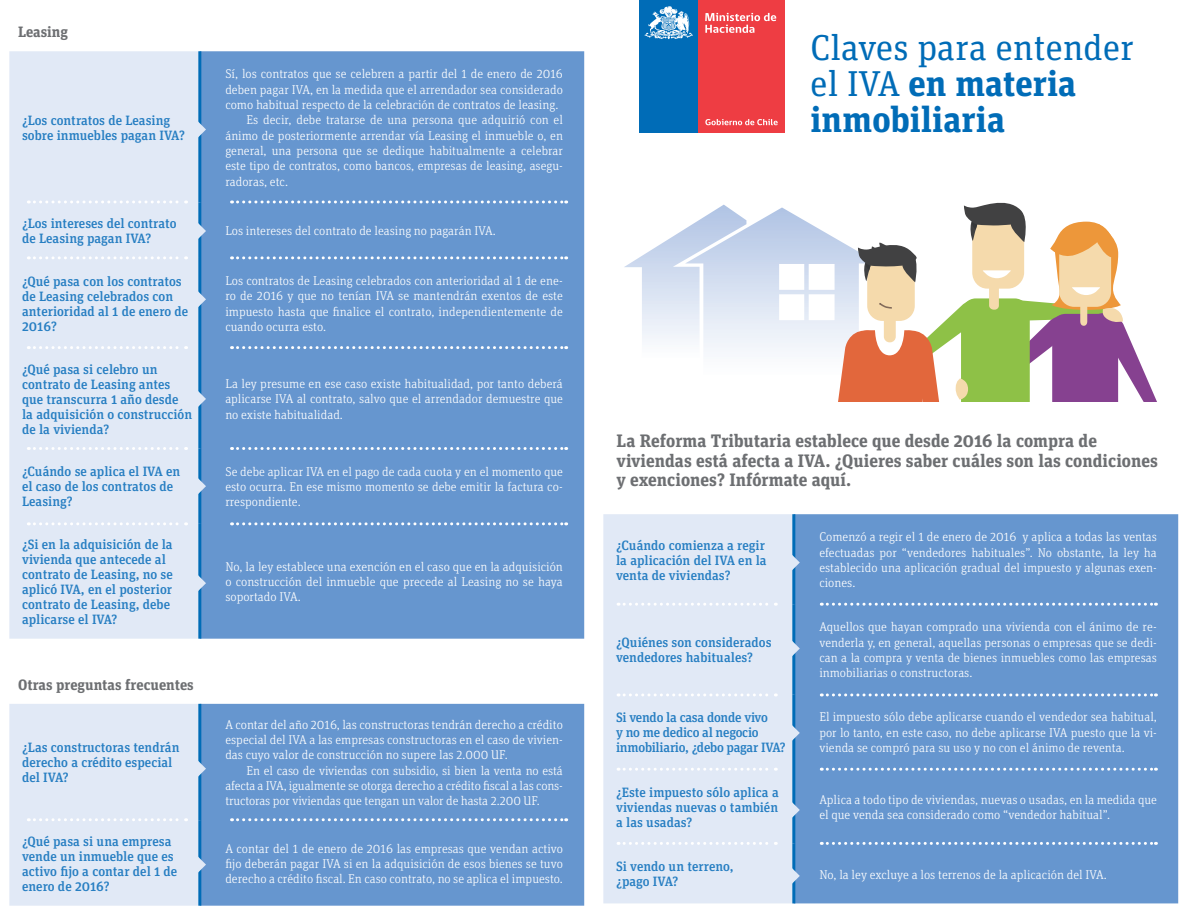
<style>
.page{position:relative;width:1188px;height:918px;background:#fff}
.page>*{position:absolute;margin:0;border:0;box-sizing:border-box;transform-origin:0 0}
.t1{font:36px/36px "Unit Slab Pro";color:#006cb7}
.t2{font:700 18px/19.5px "Unit Slab Pro";color:#6d6f72}
.t3{font:700 15px "Unit Slab Pro";letter-spacing:-.005em;color:#6d6f72}
.t4{font:500 13.5px/15px "Unit Slab Pro";color:#267ec2}
.t5{font:500 13.5px/15px "Unit Slab Pro";letter-spacing:-.02em;color:#267ec2}
.t6{font:300 12.75px/15.3px "Unit Slab Pro";color:#fff;text-align:justify}
.s1{font-weight:700}
</style>
<div class="page">
<div style="left:206px;top:704px;width:378px;height:202px;background:#6696cf"></div>
<div style="left:639px;top:0;width:60px;height:132px;background:#006cb7"></div>
<div style="left:699px;top:0;width:86px;height:132px;background:#ee3d43"></div>
<svg style="left:645px;top:6px;width:48px;height:33px"></svg>
<svg style="left:705px;top:13px;width:71px;height:20px"></svg>
<svg style="left:705px;top:119px;width:73px;height:6px"></svg>
<div style="left:603px;top:514px;width:189px;height:389px;background:#e1e9f6"></div>
<div style="left:795px;top:514px;width:383px;height:389px;background:#6696cf"></div>
<hr style="left:792px;top:514px;width:3px;height:90px;background:#006cb7">
<hr style="left:792px;top:604px;width:3px;height:90px;background:#006cb7">
<hr style="left:792px;top:694px;width:3px;height:75px;background:#006cb7">
<hr style="left:792px;top:769px;width:3px;height:75px;background:#006cb7">
<hr style="left:792px;top:844px;width:3px;height:59px;background:#006cb7">
<svg style="left:618px;top:603px;width:158px;height:3px"></svg>
<svg style="left:821px;top:603px;width:335px;height:3px"></svg>
<svg style="left:618px;top:693px;width:158px;height:3px"></svg>
<svg style="left:821px;top:693px;width:335px;height:3px"></svg>
<svg style="left:618px;top:768px;width:158px;height:3px"></svg>
<svg style="left:821px;top:768px;width:335px;height:3px"></svg>
<svg style="left:618px;top:842px;width:158px;height:3px"></svg>
<svg style="left:821px;top:842px;width:335px;height:3px"></svg>
<div style="left:9px;top:51px;width:189px;height:588px;background:#e1e9f6"></div>
<div style="left:201px;top:51px;width:383px;height:588px;background:#6696cf"></div>
<hr style="left:198px;top:51px;width:3px;height:152px;background:#006cb7">
<hr style="left:198px;top:203px;width:3px;height:55px;background:#006cb7">
<hr style="left:198px;top:258px;width:3px;height:90px;background:#006cb7">
<hr style="left:198px;top:348px;width:3px;height:100px;background:#006cb7">
<hr style="left:198px;top:448px;width:3px;height:75px;background:#006cb7">
<hr style="left:198px;top:523px;width:3px;height:116px;background:#006cb7">
<svg style="left:28px;top:200px;width:159px;height:3px"></svg>
<svg style="left:232px;top:200px;width:335px;height:3px"></svg>
<svg style="left:28px;top:346px;width:159px;height:3px"></svg>
<svg style="left:232px;top:346px;width:335px;height:3px"></svg>
<svg style="left:28px;top:522px;width:159px;height:3px"></svg>
<svg style="left:232px;top:522px;width:335px;height:3px"></svg>
<svg style="left:232px;top:818px;width:335px;height:3px"></svg>
<svg style="left:28px;top:447px;width:159px;height:3px"></svg>
<svg style="left:232px;top:447px;width:335px;height:3px"></svg>
<svg style="left:28px;top:256px;width:159px;height:3px"></svg>
<svg style="left:232px;top:256px;width:335px;height:3px"></svg>
<svg style="left:189px;top:121px;width:17px;height:17px"></svg>
<svg style="left:189px;top:223px;width:17px;height:16px"></svg>
<svg style="left:189px;top:291px;width:17px;height:17px"></svg>
<svg style="left:189px;top:391px;width:17px;height:16px"></svg>
<svg style="left:189px;top:478px;width:17px;height:16px"></svg>
<svg style="left:189px;top:575px;width:17px;height:16px"></svg>
<svg style="left:624px;top:202px;width:549px;height:375px"></svg>
<svg style="left:783px;top:640px;width:17px;height:17px"></svg>
<svg style="left:783px;top:725px;width:17px;height:16px"></svg>
<svg style="left:783px;top:802px;width:17px;height:16px"></svg>
<svg style="left:783px;top:868px;width:17px;height:16px"></svg>
<div style="left:9px;top:704px;width:197px;height:202px;background:#e1e9f6"></div>
<p class="t3" style="left:18px;top:20px;width:52px">Leasing</p>
<p class="t4" style="left:22px;top:112px;width:164px">¿Los contratos de Leasing sobre inmuebles pagan IVA?</p>
<p class="t4" style="left:22px;top:215px;width:156px">¿Los intereses del contrato</p>
<p class="t4" style="left:22px;top:230px;width:131px">de Leasing pagan IVA?</p>
<p class="t6" style="left:225px;top:66px;width:339px">Sí, los contratos que se celebren a partir del 1 de enero de 2016 deben pagar IVA, en la medida que el arrendador sea considerado como habitual respecto de la celebración de contratos de leasing.</p>
<p class="t6" style="left:225px;top:112px;width:339px;text-indent:21px">Es decir, debe tratarse de una persona que adquirió con el ánimo de posteriormente arrendar vía Leasing el inmueble o, en general, una persona que se dedique habitualmente a celebrar este tipo de contratos, como bancos, empresas de leasing, asegu&shy;radoras, etc.</p>
<p class="t6" style="left:225px;top:223px;width:272px">Los intereses del contrato de leasing no pagarán IVA.</p>
<p class="t4" style="left:22px;top:273px;width:168px">¿Qué pasa con los contratos de Leasing celebrados con anterioridad al 1 de enero de<br>2016?</p>
<p class="t6" style="left:225px;top:273px;width:339px">Los contratos de Leasing celebrados con anterioridad al 1 de ene&shy;ro de 2016 y que no tenían IVA se mantendrán exentos de este impuesto hasta que finalice el contrato, independientemente de cuando ocurra esto.</p>
<p class="t4" style="left:22px;top:361px;width:172px">¿Qué pasa si celebro un contrato de Leasing antes que transcurra 1 año desde la adquisición o construcción de la vivienda?</p>
<p class="t6" style="left:225px;top:376px;width:339px">La ley presume en ese caso existe habitualidad, por tanto deberá aplicarse IVA al contrato, salvo que el arrendador demuestre que no existe habitualidad.</p>
<p class="t4" style="left:22px;top:463px;width:160px">¿Cuándo se aplica el IVA en el caso de los contratos de<br>Leasing?</p>
<p class="t6" style="left:225px;top:463px;width:339px">Se debe aplicar IVA en el pago de cada cuota y en el momento que esto ocurra. En ese mismo momento se debe emitir la factura co&shy;rrespondiente.</p>
<p class="t4" style="left:22px;top:536px;width:152px">¿Si en la adquisición de la vivienda que antecede al contrato de Leasing, no se aplicó IVA, en el posterior contrato de Leasing, debe aplicarse el IVA?</p>
<p class="t6" style="left:225px;top:558px;width:339px">No, la ley establece una exención en el caso que en la adquisición o construcción del inmueble que precede al Leasing no se haya soportado IVA.</p>
<p class="t3" style="left:18px;top:674px;width:177px">Otras preguntas frecuentes</p>
<p class="t4" style="left:22px;top:740px;width:159px">¿Las constructoras tendrán derecho a crédito especial del IVA?</p>
<p class="t6" style="left:225px;top:716px;width:339px">A contar del año 2016, las constructoras tendrán derecho a crédito especial del IVA a las empresas constructoras en el caso de vivien&shy;das cuyo valor de construcción no supere las 2.000 UF.</p>
<p class="t6" style="left:225px;top:762px;width:339px;text-indent:21px">En el caso de viviendas con subsidio, si bien la venta no está afecta a IVA, igualmente se otorga derecho a crédito fiscal a las cons&shy;tructoras por viviendas que tengan un valor de hasta 2.200 UF.</p>
<p class="t4" style="left:22px;top:833px;width:157px">¿Qué pasa si una empresa vende un inmueble que es activo fijo a contar del 1 de enero de 2016?</p>
<p class="t6" style="left:225px;top:840px;width:339px">A contar del 1 de enero de 2016 las empresas que vendan activo fijo deberán pagar IVA si en la adquisición de esos bienes se tuvo derecho a crédito fiscal. En caso contrato, no se aplica el impuesto.</p>
<p class="t1" style="left:811px;top:29px;width:325px">Claves para entender el IVA <span class="s1">en materia inmobiliaria</span></p>
<p class="t2" style="left:617px;top:430px;width:543px">La Reforma Tributaria establece que desde 2016 la compra de viviendas está afecta a IVA. ¿Quieres saber cuáles son las condiciones y exenciones? Infórmate aquí.</p>
<p class="t4" style="left:616px;top:537px;width:152px">¿Cuándo comienza a regir la aplicación del IVA en la venta de viviendas?</p>
<p class="t6" style="left:819px;top:529px;width:339px">Comenzó a regir el 1 de enero de 2016 y aplica a todas las ventas efectuadas por “vendedores habituales”. No obstante, la ley ha establecido una aplicación gradual del impuesto y algunas exen&shy;ciones.</p>
<p class="t4" style="left:616px;top:634px;width:157px">¿Quiénes son considerados vendedores habituales?</p>
<p class="t6" style="left:819px;top:619px;width:339px">Aquellos que hayan comprado una vivienda con el ánimo de re&shy;venderla y, en general, aquellas personas o empresas que se dedi&shy;can a la compra y venta de bienes inmuebles como las empresas inmobiliarias o constructoras.</p>
<p class="t5" style="left:616px;top:709px;width:171px">Si vendo la casa donde vivo<br>y no me dedico al negocio inmobiliario, ¿debo pagar IVA?</p>
<p class="t6" style="left:819px;top:709px;width:339px">El impuesto sólo debe aplicarse cuando el vendedor sea habitual, por lo tanto, en este caso, no debe aplicarse IVA puesto que la vi&shy;vienda se compró para su uso y no con el ánimo de reventa.</p>
<p class="t4" style="left:616px;top:784px;width:164px;text-align:justify">¿Este impuesto sólo aplica a viviendas nuevas o también a las usadas?</p>
<p class="t6" style="left:819px;top:791px;width:339px">Aplica a todo tipo de viviendas, nuevas o usadas, en la medida que el que venda sea considerado como “vendedor habitual”.</p>
<p class="t4" style="left:616px;top:859px;width:119px">Si vendo un terreno,</p>
<p class="t4" style="left:616px;top:874px;width:64px">¿pago IVA?</p>
<p class="t6" style="left:819px;top:866px;width:289px">No, la ley excluye a los terrenos de la aplicación del IVA.</p>
</div>
